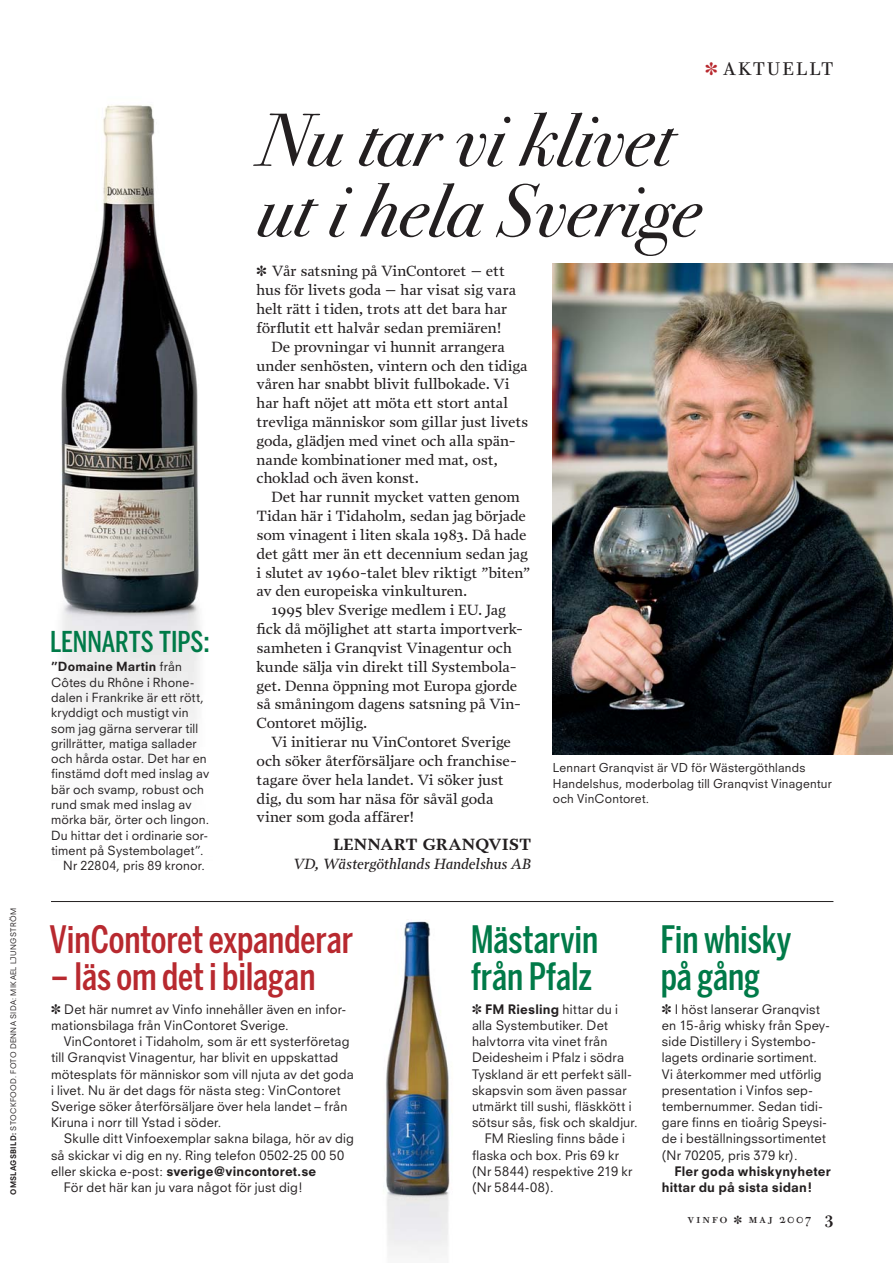
<style>
.page{position:relative;width:893px;height:1263px;background:#fff}
.page>*{position:absolute;margin:0;border:0;box-sizing:border-box;transform-origin:0 0}
.t1{font:italic 75px/70.5px "Bodoni Sev ITC";color:#231f20}
.t2{font:500 37.5px "Benton Sans Comp";letter-spacing:-.005em;color:#b8292f}
.t3{font:500 37.5px/37.5px "Benton Sans Comp";letter-spacing:-.005em;color:#007a48}
.t4{font:500 28.5px "Benton Sans Comp";letter-spacing:-.005em;color:#007a48}
.t5{font:18.3px "Bodoni Twe ITC";letter-spacing:.12em;color:#231f20}
.t6{font:700 16.5px "Prensa";letter-spacing:.02em;color:#231f20}
.t7{font:15px "Prensa";letter-spacing:-.01em;color:#231f20}
.t8{font:italic 15px "Prensa";letter-spacing:-.015em;color:#231f20}
.t9{font:13.5px "Bodoni Old Face BE Regular SC";letter-spacing:.125em;color:#231f20}
.t10{font:12.75px/16.2px "Neuzeit S";letter-spacing:.015em;color:#231f20}
.t11{font:800 12.75px "Neuzeit S";letter-spacing:.01em;color:#231f20}
.t12{font:12.3px "Neuzeit S";letter-spacing:.015em;color:#231f20}
.t13{font:800 12.3px "Neuzeit S";letter-spacing:.015em;color:#231f20}
.t14{font:12px/15.3px "Neuzeit S";letter-spacing:.015em;color:#231f20}
.t15{font:7.5px "Neuzeit S";letter-spacing:.045em;color:#231f20}
.s1{font-weight:800}
.s2{font-weight:400}
.s3{color:#b8292f}
.s4{font-family:"Bodoni Old Face BE Medium SC";font-size:16.5px}
</style>
<div class="page">
<hr style="left:51px;top:901px;width:782px;height:1px;background:#231f20">
<img style="left:553px;top:264px;width:340px;height:491px">
<img style="left:61px;top:105px;width:139px;height:650px">
<img style="left:386px;top:921px;width:64px;height:334px">
<p class="t15" style="left:11px;top:1195px;width:288px;rotate:-90deg"><span class="s1">OMSLAGSBILD:</span> STOCKFOOD. FOTO DENNA SIDA: MIKAEL LJUNGSTRÖM</p>
<h3 class="t4" style="left:50px;top:631px;width:161px">LENNARTS TIPS:</h3>
<p class="t13" style="left:51px;top:662px;width:132px">”Domaine Martin <span class="s2">från</span></p>
<p class="t12" style="left:51px;top:677px;width:145px">Côtes du Rhône i Rhone-</p>
<p class="t12" style="left:51px;top:693px;width:154px">dalen i Frankrike är ett rött,</p>
<p class="t12" style="left:51px;top:708px;width:139px">kryddigt och mustigt vin</p>
<p class="t12" style="left:51px;top:723px;width:149px">som jag gärna serverar till</p>
<p class="t12" style="left:51px;top:739px;width:147px">grillrätter, matiga sallader</p>
<p class="t12" style="left:51px;top:754px;width:157px">och hårda ostar. Det har en</p>
<p class="t12" style="left:51px;top:769px;width:160px">finstämd doft med inslag av</p>
<p class="t12" style="left:51px;top:784px;width:154px">bär och svamp, robust och</p>
<p class="t12" style="left:51px;top:800px;width:142px">rund smak med inslag av</p>
<p class="t12" style="left:51px;top:815px;width:160px">mörka bär, örter och lingon.</p>
<p class="t12" style="left:51px;top:830px;width:158px">Du hittar det i ordinarie sor-</p>
<p class="t12" style="left:51px;top:846px;width:154px">timent på Systembolaget”.</p>
<p class="t12" style="left:63px;top:861px;width:143px">Nr 22804, pris 89 kronor.</p>
<h3 class="t5" style="left:705px;top:62px;width:130px"><span class="s3">✽</span> AKTUELLT</h3>
<h1 class="t1" style="left:257px;top:117px;width:445px">Nu tar vi klivet ut i hela Sverige</h1>
<p class="t7" style="left:257px;top:265px;width:250px">✽ Vår satsning på VinContoret – ett</p>
<p class="t7" style="left:257px;top:284px;width:261px">hus för livets goda – har visat sig vara</p>
<p class="t7" style="left:257px;top:303px;width:253px">helt rätt i tiden, trots att det bara har</p>
<p class="t7" style="left:257px;top:322px;width:247px">förflutit ett halvår sedan premiären!</p>
<p class="t7" style="left:271px;top:341px;width:235px">De provningar vi hunnit arrangera</p>
<p class="t7" style="left:257px;top:359px;width:273px">under senhösten, vintern och den tidiga</p>
<p class="t7" style="left:257px;top:378px;width:254px">våren har snabbt blivit fullbokade. Vi</p>
<p class="t7" style="left:257px;top:397px;width:253px">har haft nöjet att möta ett stort antal</p>
<p class="t7" style="left:257px;top:416px;width:273px">trevliga människor som gillar just livets</p>
<p class="t7" style="left:257px;top:435px;width:261px">goda, glädjen med vinet och alla spän-</p>
<p class="t7" style="left:257px;top:453px;width:243px">nande kombinationer med mat, ost,</p>
<p class="t7" style="left:257px;top:472px;width:164px">choklad och även konst.</p>
<p class="t7" style="left:271px;top:491px;width:250px">Det har runnit mycket vatten genom</p>
<p class="t7" style="left:257px;top:510px;width:271px">Tidan här i Tidaholm, sedan jag började</p>
<p class="t7" style="left:257px;top:529px;width:271px">som vinagent i liten skala 1983. Då hade</p>
<p class="t7" style="left:257px;top:548px;width:273px">det gått mer än ett decennium sedan jag</p>
<p class="t7" style="left:257px;top:566px;width:275px">i slutet av 1960-talet blev riktigt ”biten”</p>
<p class="t7" style="left:257px;top:585px;width:212px">av den europeiska vinkulturen.</p>
<p class="t7" style="left:271px;top:604px;width:236px">1995 blev Sverige medlem i EU. Jag</p>
<p class="t7" style="left:257px;top:623px;width:268px">fick då möjlighet att starta importverk-</p>
<p class="t7" style="left:257px;top:642px;width:257px">samheten i Granqvist Vinagentur och</p>
<p class="t7" style="left:257px;top:661px;width:262px">kunde sälja vin direkt till Systembola-</p>
<p class="t7" style="left:257px;top:679px;width:262px">get. Denna öppning mot Europa gjorde</p>
<p class="t7" style="left:257px;top:698px;width:266px">så småningom dagens satsning på Vin-</p>
<p class="t7" style="left:257px;top:717px;width:112px">Contoret möjlig.</p>
<p class="t7" style="left:271px;top:736px;width:241px">Vi initierar nu VinContoret Sverige</p>
<p class="t7" style="left:257px;top:755px;width:262px">och söker återförsäljare och franchise-</p>
<p class="t7" style="left:257px;top:773px;width:249px">tagare över hela landet. Vi söker just</p>
<p class="t7" style="left:257px;top:792px;width:238px">dig, du som har näsa för såväl goda</p>
<p class="t7" style="left:257px;top:811px;width:159px">viner som goda affärer!</p>
<p class="t6" style="left:333px;top:838px;width:200px">LENNART GRANQVIST</p>
<p class="t8" style="left:293px;top:858px;width:240px">VD, Wästergöthlands Handelshus AB</p>
<p class="t14" style="left:553px;top:761px;width:280px">Lennart Granqvist är VD för Wästergöthlands<br>Handelshus, moderbolag till Granqvist Vinagentur och VinContoret.</p>
<h2 class="t2" style="left:50px;top:925px;width:305px">VinContoret expanderar</h2>
<h2 class="t2" style="left:51px;top:962px;width:266px">– läs om det i bilagan</h2>
<p class="t10" style="left:51px;top:1002px;width:297px">✽ Det här numret av Vinfo innehåller även en infor&shy;mationsbilaga från VinContoret Sverige.</p>
<p class="t10" style="left:51px;top:1035px;width:304px;text-indent:13px">VinContoret i Tidaholm, som är ett systerföretag till Granqvist Vinagentur, har blivit en uppskattad mötesplats för människor som vill njuta av det goda i livet. Nu är det dags för nästa steg: VinContoret Sverige söker återförsäljare över hela landet – från Kiruna i norr till Ystad i söder.</p>
<p class="t10" style="left:64px;top:1132px;width:292px">Skulle ditt Vinfoexemplar sakna bilaga, hör av dig</p>
<p class="t10" style="left:51px;top:1148px;width:295px">så skickar vi dig en ny. Ring telefon 0502-25 00 50</p>
<p class="t11" style="left:51px;top:1166px;width:267px"><span class="s2">eller skicka e-post:</span> sverige@vincontoret.se</p>
<p class="t10" style="left:64px;top:1180px;width:241px">För det här kan ju vara något för just dig!</p>
<h2 class="t3" style="left:471px;top:924px;width:129px">Mästarvin från Pfalz</h2>
<p class="t11" style="left:472px;top:1004px;width:147px">✽ FM Riesling <span class="s2">hittar du i</span></p>
<p class="t10" style="left:472px;top:1018px;width:138px">alla Systembutiker. Det</p>
<p class="t10" style="left:472px;top:1035px;width:137px">halvtorra vita vinet från</p>
<p class="t10" style="left:472px;top:1051px;width:154px">Deidesheim i Pfalz i södra</p>
<p class="t10" style="left:472px;top:1067px;width:161px">Tyskland är ett perfekt säll-</p>
<p class="t10" style="left:472px;top:1083px;width:156px">skapsvin som även passar</p>
<p class="t10" style="left:472px;top:1099px;width:161px">utmärkt till sushi, fläskkött i</p>
<p class="t10" style="left:472px;top:1116px;width:167px">sötsur sås, fisk och skaldjur.</p>
<p class="t10" style="left:485px;top:1132px;width:142px">FM Riesling finns både i</p>
<p class="t10" style="left:472px;top:1148px;width:149px">flaska och box. Pris 69 kr</p>
<p class="t10" style="left:472px;top:1164px;width:162px">(Nr 5844) respektive 219 kr</p>
<p class="t10" style="left:472px;top:1180px;width:83px">(Nr 5844-08).</p>
<h2 class="t3" style="left:660px;top:924px;width:133px">Fin whisky på gång</h2>
<p class="t10" style="left:662px;top:1002px;width:170px">✽ I höst lanserar Granqvist en 15-årig whisky från Spey&shy;side Distillery i Systembo&shy;lagets ordinarie sortiment.<br>Vi återkommer med utförlig presentation i Vinfos sep&shy;tembernummer. Sedan tidi&shy;gare finns en tioårig Speysi&shy;de i beställningssortimentet (Nr 70205, pris 379 kr).</p>
<p class="t11" style="left:674px;top:1166px;width:158px">Fler goda whiskynyheter</p>
<p class="t11" style="left:662px;top:1182px;width:152px">hittar du på sista sidan!</p>
<p class="t9" style="left:688px;top:1213px;width:147px">vinfo ✽ maj 2007 <span class="s4">3</span></p>
</div>
